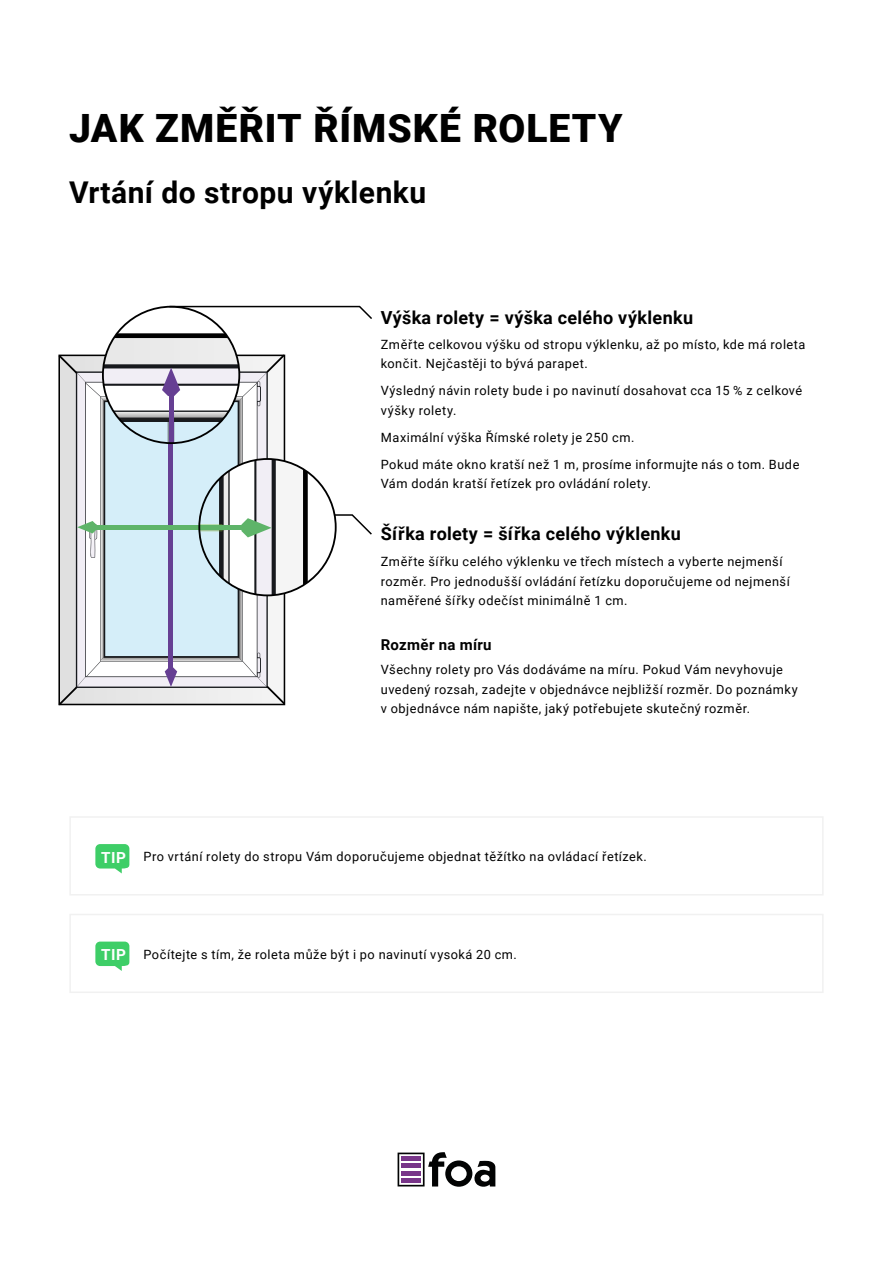
<style>
.page{position:relative;width:893px;height:1263px;background:#fff}
.page>*{position:absolute;margin:0;border:0;box-sizing:border-box;transform-origin:0 0}
.t1{font:900 39px "Roboto";letter-spacing:.025em;color:#000}
.t2{font:700 30px "Roboto";letter-spacing:.015em;color:#000}
.t3{font:700 18px "Roboto";letter-spacing:.02em;color:#000}
.t4{font:700 15px "Roboto";letter-spacing:.025em;color:#000}
.t5{font:12.75px/19.5px "Roboto";letter-spacing:.04em;color:#000}
.s1{font-weight:700;font-size:15.3px;color:#fff}
</style>
<div class="page">
<svg style="left:398px;top:1152px;width:97px;height:35px"></svg>
<div style="left:69px;top:816px;width:755px;height:79px;border:2px solid #f1f1f1"></div>
<svg style="left:95px;top:844px;width:34px;height:29px"></svg>
<div style="left:69px;top:914px;width:755px;height:79px;border:2px solid #f1f1f1"></div>
<svg style="left:95px;top:941px;width:34px;height:30px"></svg>
<svg style="left:59px;top:305px;width:313px;height:400px"></svg>
<h1 class="t1" style="left:69px;top:101px;width:555px">JAK ZMĚŘIT ŘÍMSKÉ ROLETY</h1>
<h2 class="t2" style="left:69px;top:172px;width:359px">Vrtání do stropu výklenku</h2>
<h3 class="t3" style="left:381px;top:305px;width:314px">Výška rolety = výška celého výklenku</h3>
<p class="t5" style="left:381px;top:334px;width:426px">Změřte celkovou výšku od stropu výklenku, až po místo, kde má roleta končit. Nejčastěji to bývá parapet.</p>
<p class="t5" style="left:381px;top:380px;width:423px">Výsledný návin rolety bude i po navinutí dosahovat cca 15 % z celkové výšky rolety.</p>
<p class="t5" style="left:381px;top:423px;width:420px;line-height:27px">Maximální výška Římské rolety je 250 cm.<br>Pokud máte okno kratší než 1 m, prosíme informujte nás o tom. Bude</p>
<p class="t5" style="left:381px;top:473px;width:272px">Vám dodán kratší řetízek pro ovládání rolety.</p>
<h3 class="t3" style="left:381px;top:521px;width:302px">Šířka rolety = šířka celého výklenku</h3>
<p class="t5" style="left:381px;top:551px;width:411px">Změřte šířku celého výklenku ve třech místech a vyberte nejmenší rozměr. Pro jednodušší ovládání řetízku doporučujeme od nejmenší naměřené šířky odečíst minimálně 1 cm.</p>
<p class="t4" style="left:381px;top:634px;width:112px">Rozměr na míru</p>
<p class="t5" style="left:381px;top:659px;width:419px">Všechny rolety pro Vás dodáváme na míru. Pokud Vám nevyhovuje uvedený rozsah, zadejte v objednávce nejbližší rozměr. Do poznámky v objednávce nám napište, jaký potřebujete skutečný rozměr.</p>
<p class="t5" style="left:101px;top:846px;width:547px"><span class="s1">TIP</span> Pro vrtání rolety do stropu Vám doporučujeme objednat těžítko na ovládací řetízek.</p>
<p class="t5" style="left:101px;top:944px;width:417px"><span class="s1">TIP</span> Počítejte s tím, že roleta může být i po navinutí vysoká 20 cm.</p>
</div>
